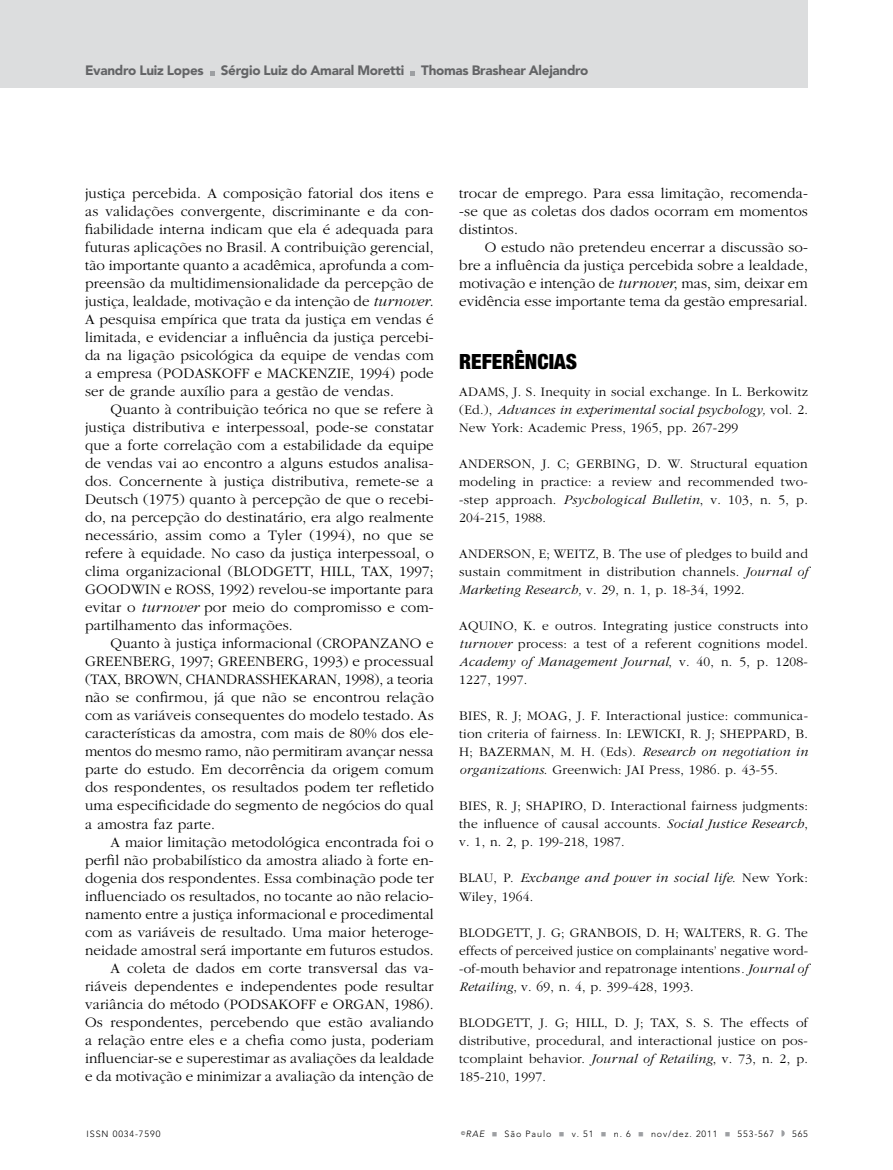
<style>
.page{position:relative;width:893px;height:1170px;background:#fff}
.page>*{position:absolute;margin:0;border:0;box-sizing:border-box;transform-origin:0 0}
.t1{font:900 condensed 21px "Helvetica Neue LT Std";color:#000}
.t2{font:300 15px/18px "Garamond";letter-spacing:.01em;color:#000;text-align:justify}
.t3{font:300 13.5px/18px "Garamond";letter-spacing:.02em;color:#000;text-align:justify}
.t4{font:900 13.5px "Avenir LT Std";letter-spacing:-.02em;color:#636466}
.t5{font:italic 300 13.5px/18px "Garamond";letter-spacing:.02em;color:#000}
.t6{font:300 9px "Avenir LT Std";letter-spacing:.1em;color:#000}
.s1{font-style:italic}
.s2{font-style:normal}
.s3{color:#9d9fa2}
</style>
<div class="page">
<div style="left:0;top:0;width:808px;height:87px;background:#dcddde"></div>
<svg style="left:210px;top:71px;width:4px;height:4px"></svg>
<svg style="left:410px;top:71px;width:5px;height:4px"></svg>
<svg style="left:781px;top:1130px;width:4px;height:6px"></svg>
<p class="t4" style="left:85px;top:62px;width:120px">Evandro Luiz Lopes</p>
<p class="t4" style="left:221px;top:62px;width:185px">Sérgio Luiz do Amaral Moretti</p>
<p class="t4" style="left:421px;top:62px;width:169px">Thomas Brashear Alejandro</p>
<p class="t2" style="left:85px;top:185px;width:350px">justiça percebida. A composição fatorial dos itens e as validações convergente, discriminante e da con&shy;fiabilidade interna indicam que ela é adequada para futuras aplicações no Brasil. A contribuição gerencial, tão importante quanto a acadêmica, aprofunda a com&shy;preensão da multidimensionalidade da percepção de justiça, lealdade, motivação e da intenção de <span class="s1">turnover</span>.<br>A pesquisa empírica que trata da justiça em vendas é limitada, e evidenciar a influência da justiça percebi&shy;da na ligação psicológica da equipe de vendas com a empresa (PODASKOFF e MACKENZIE, 1994) pode ser de grande auxílio para a gestão de vendas.</p>
<p class="t2" style="left:85px;top:401px;width:350px;text-indent:26px">Quanto à contribuição teórica no que se refere à justiça distributiva e interpessoal, pode-se constatar que a forte correlação com a estabilidade da equipe de vendas vai ao encontro a alguns estudos analisa&shy;dos. Concernente à justiça distributiva, remete-se a Deutsch (1975) quanto à percepção de que o recebi&shy;do, na percepção do destinatário, era algo realmente necessário, assim como a Tyler (1994), no que se refere à equidade. No caso da justiça interpessoal, o clima organizacional (BLODGETT, HILL, TAX, 1997; GOODWIN e ROSS, 1992) revelou-se importante para evitar o <span class="s1">turnover</span> por meio do compromisso e com&shy;partilhamento das informações.</p>
<p class="t2" style="left:85px;top:635px;width:350px;text-indent:26px">Quanto à justiça informacional (CROPANZANO e GREENBERG, 1997; GREENBERG, 1993) e processual (TAX, BROWN, CHANDRASSHEKARAN, 1998), a teoria não se confirmou, já que não se encontrou relação com as variáveis consequentes do modelo testado. As características da amostra, com mais de 80% dos ele&shy;mentos do mesmo ramo, não permitiram avançar nessa parte do estudo. Em decorrência da origem comum dos respondentes, os resultados podem ter refletido uma especificidade do segmento de negócios do qual a amostra faz parte.</p>
<p class="t2" style="left:85px;top:833px;width:350px;text-align:right">A maior limitação metodológica encontrada foi o perfil não probabilístico da amostra aliado à forte en&shy;dogenia dos respondentes. Essa combinação pode ter influenciado os resultados, no tocante ao não relacio&shy;namento entre a justiça informacional e procedimental com as variáveis de resultado. Uma maior heteroge&shy;neidade amostral será importante em futuros estudos.<br>A coleta de dados em corte transversal das va&shy;riáveis dependentes e independentes pode resultar variância do método (PODSAKOFF e ORGAN, 1986).<br>Os respondentes, percebendo que estão avaliando a relação entre eles e a chefia como justa, poderiam influenciar-se e superestimar as avaliações da lealdade e da motivação e minimizar a avaliação da intenção de</p>
<p class="t2" style="left:459px;top:185px;width:350px">trocar de emprego. Para essa limitação, recomenda--se que as coletas dos dados ocorram em momentos distintos.</p>
<p class="t2" style="left:459px;top:239px;width:350px;text-indent:26px">O estudo não pretendeu encerrar a discussão so&shy;bre a influência da justiça percebida sobre a lealdade, motivação e intenção de <span class="s1">turnover</span>, mas, sim, deixar em evidência esse importante tema da gestão empresarial.</p>
<h1 class="t1" style="left:459px;top:349px;width:119px">REFERÊNCIAS</h1>
<p class="t3" style="left:459px;top:383px;width:350px">ADAMS, J. S. Inequity in social exchange. In L. Berkowitz (Ed.), <span class="s1">Advances in experimental social psychology,</span> vol. 2.<br>New York: Academic Press, 1965, pp. 267-299</p>
<p class="t3" style="left:459px;top:455px;width:350px">ANDERSON, J. C; GERBING, D. W. Structural equation modeling in practice: a review and recommended two--step approach. <span class="s1">Psychological Bulletin</span>, v. 103, n. 5, p.<br>204-215, 1988.</p>
<p class="t3" style="left:459px;top:545px;width:350px">ANDERSON, E; WEITZ, B. The use of pledges to build and sustain commitment in distribution channels. <span class="s1">Journal of Marketing Research,</span> v. 29, n. 1, p. 18-34, 1992.</p>
<p class="t3" style="left:459px;top:617px;width:350px">AQUINO, K. e outros. Integrating justice constructs into <span class="s1">turnover</span> process: a test of a referent cognitions model.<br><span class="s1">Academy of Management Journal</span>, v. 40, n. 5, p. 1208- 1227, 1997.</p>
<p class="t3" style="left:459px;top:707px;width:350px">BIES, R. J; MOAG, J. F. Interactional justice: communica&shy;tion criteria of fairness. In: LEWICKI, R. J; SHEPPARD, B.<br>H; BAZERMAN, M. H. (Eds). <span class="s1">Research on negotiation in organizations</span>. Greenwich: JAI Press, 1986. p. 43-55.</p>
<p class="t3" style="left:459px;top:797px;width:350px">BIES, R. J; SHAPIRO, D. Interactional fairness judgments: the influence of causal accounts. <span class="s1">Social Justice Research</span>, v. 1, n. 2, p. 199-218, 1987.</p>
<p class="t5" style="left:459px;top:869px;width:350px"><span class="s2">BLAU, P.</span> Exchange and power in social life<span class="s2">. New York:<br>Wiley, 1964.</span></p>
<p class="t3" style="left:459px;top:923px;width:350px">BLODGETT, J. G; GRANBOIS, D. H; WALTERS, R. G. The effects of perceived justice on complainants’ negative word--of-mouth behavior and repatronage intentions<span class="s1">. Journal of Retailing</span>, v. 69, n. 4, p. 399-428, 1993.</p>
<p class="t3" style="left:459px;top:1013px;width:350px">BLODGETT, J. G; HILL, D. J; TAX, S. S. The effects of distributive, procedural, and interactional justice on pos&shy;tcomplaint behavior. <span class="s1">Journal of Retailing</span>, v. 73, n. 2, p.<br>185-210, 1997.</p>
<p class="t6" style="left:87px;top:1128px;width:75px">ISSN 0034-7590</p>
<p class="t6" style="left:461px;top:1128px;width:315px"><sup>©</sup><span class="s1">RAE</span> <span class="s3">■</span> São Paulo <span class="s3">■</span> v. 51 <span class="s3">■</span> n. 6 <span class="s3">■</span> nov/dez. 2011 <span class="s3">■</span> 553-567</p>
<p class="t6" style="left:792px;top:1128px;width:17px">565</p>
</div>
